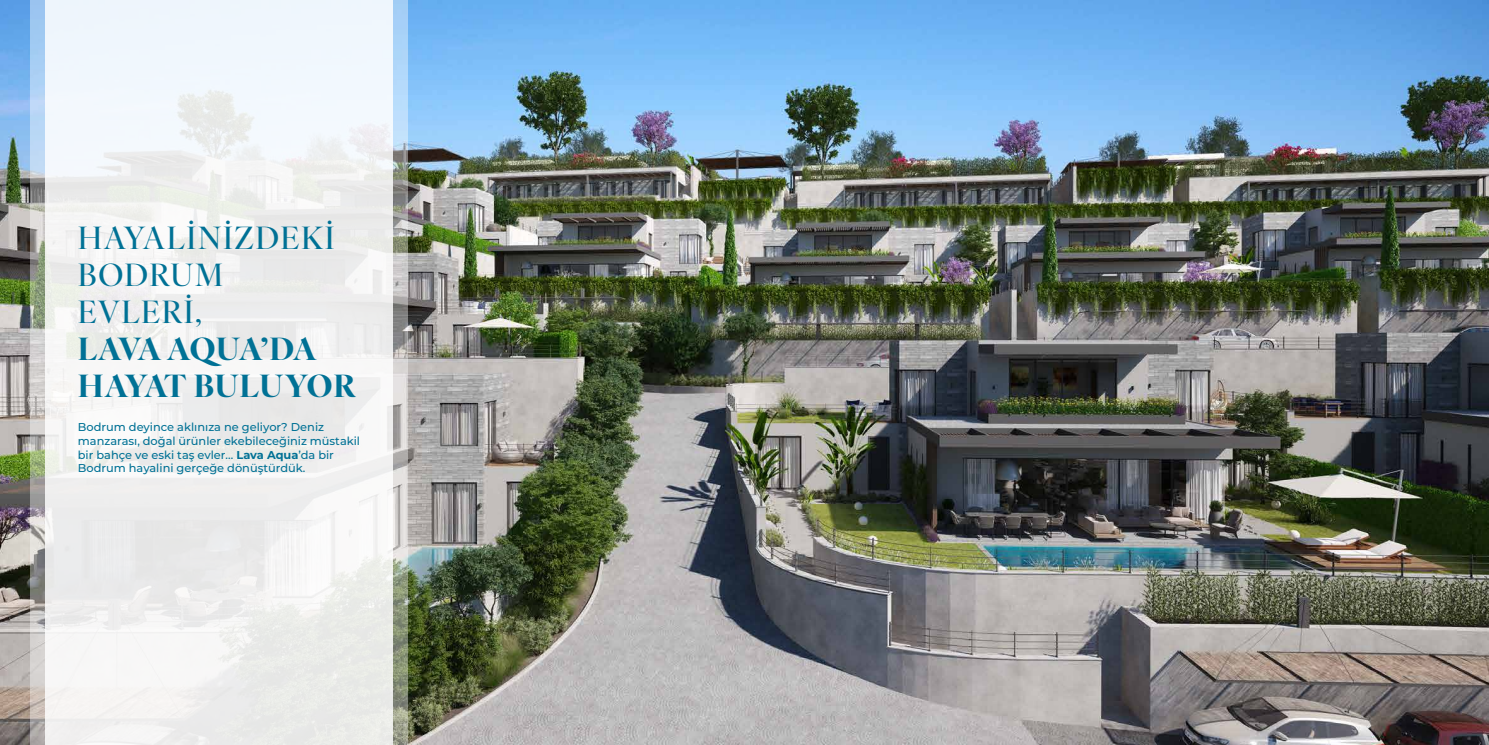
<style>
.page{position:relative;width:1489px;height:745px;background:#fff}
.page>*{position:absolute;margin:0;border:0;box-sizing:border-box;transform-origin:0 0}
.t1{font:500 30.62px/36.8px "Ivy Ora Display";letter-spacing:.06em;color:#007195}
.t2{font:700 30.62px/36.8px "Ivy Ora Display";letter-spacing:-.015em;color:#007195}
.t3{font:500 11.38px/13.7px "Montserrat";color:#007195}
.s1{font-weight:700}
</style>
<div class="page">
<img style="left:0;top:0;width:1488px;height:744px">
<div style="left:45px;top:0;width:348px;height:744px;background:linear-gradient(to right,#f1f2f3,#eef0f0)"></div>
<svg style="left:393px;top:0;width:15px;height:744px"></svg>
<svg style="left:30px;top:0;width:15px;height:744px"></svg>
<h1 class="t1" style="left:78px;top:218px;width:258px">HAYALİNİZDEKİ<br>BODRUM<br>EVLERİ,</h1>
<h1 class="t2" style="left:78px;top:328px;width:278px">LAVA AQUA’DA<br>HAYAT BULUYOR</h1>
<p class="t3" style="left:78px;top:420px;width:284px">Bodrum deyince aklınıza ne geliyor? Deniz manzarası, doğal ürünler ekebileceğiniz müstakil bir bahçe ve eski taş evler… <span class="s1">Lava Aqua</span>’da bir Bodrum hayalini gerçeğe dönüştürdük.</p>
</div>
